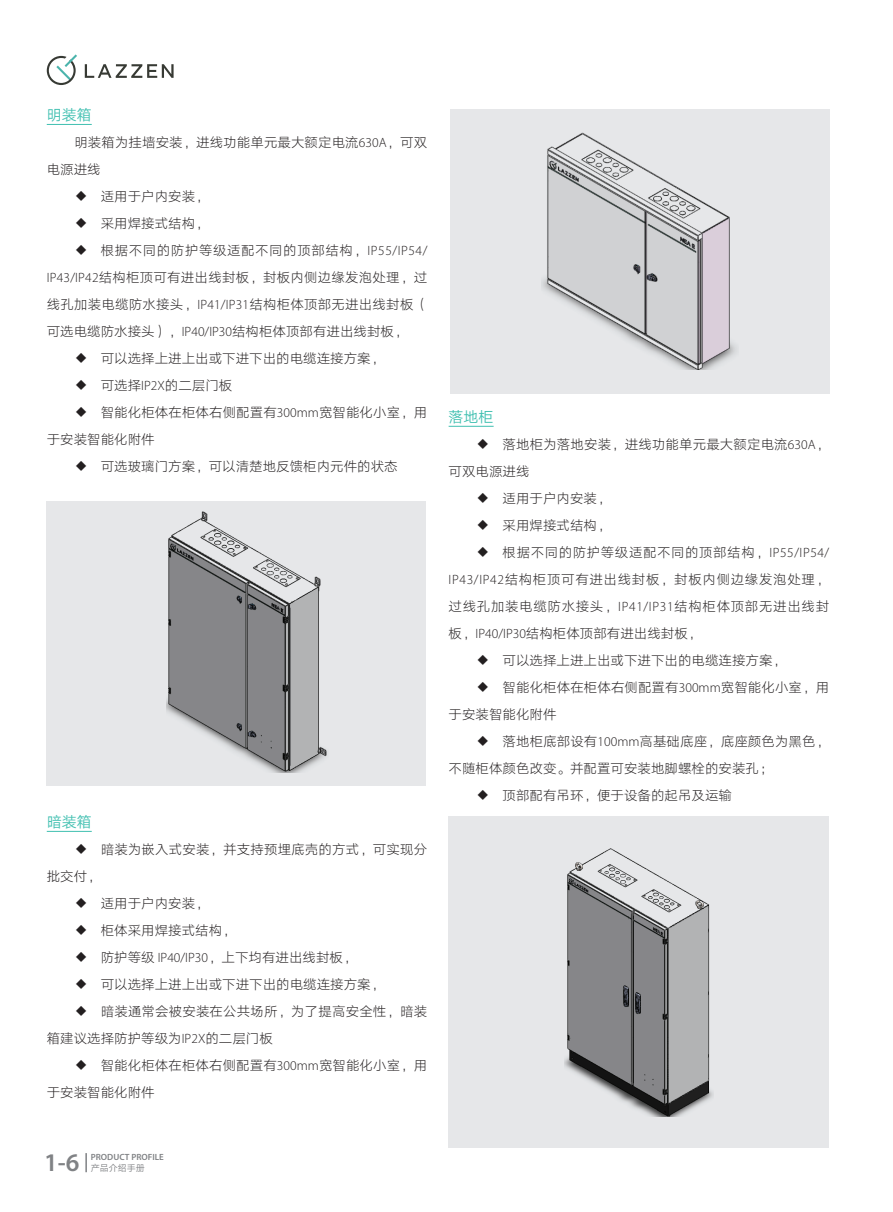
<style>
.page{position:relative;width:893px;height:1212px;background:#fff}
.page>*{position:absolute;margin:0;border:0;box-sizing:border-box;transform-origin:0 0}
.t1{font:600 25.5px "Myriad Pro";color:#808285}
.t2{font:15px "HY Qi Hei EZS";color:#3fbfb0}
.t3{font:13.5px/27px "HY Qi Hei DZS";color:#231f20}
.t4{font:600 9px "Myriad Pro";color:#808285}
.t5{font:9px "HY Qi Hei EZS";color:#808285}
.s1{font-family:"Myriad Pro";font-weight:300}
.s2{font-family:"HY Qi Hei EZS"}
</style>
<div class="page">
<svg style="left:85px;top:1153px;width:2px;height:19px"></svg>
<svg style="left:85px;top:64px;width:89px;height:14px"></svg>
<svg style="left:47px;top:54px;width:30px;height:31px"></svg>
<div style="left:47px;top:502px;width:379px;height:284px;background:#e6e7e9"></div>
<div style="left:449px;top:816px;width:380px;height:332px;background:#e6e7e9"></div>
<div style="left:450px;top:109px;width:379px;height:285px;background:#e6e7e9"></div>
<hr style="left:47px;top:124px;width:45px;height:1px;background:#3fbfb0">
<hr style="left:47px;top:831px;width:45px;height:1px;background:#3fbfb0">
<hr style="left:449px;top:426px;width:45px;height:1px;background:#3fbfb0">
<img style="left:166px;top:511px;width:161px;height:261px">
<img style="left:541px;top:132px;width:195px;height:238px">
<img style="left:565px;top:848px;width:148px;height:269px">
<p class="t2" style="left:47px;top:106px;width:46px">明装箱</p>
<p class="t3" style="left:47px;top:129px;width:382px;text-indent:28px">暺⺸諪踵慂亝呏⺸䯖㫧鄡嗚镾雜廬桭俋䎰呯翄牐<span class="s1">630A</span>䯖詵儕翄瑧㫧鄡</p>
<p class="t3" style="left:74px;top:183px;width:136px"><span class="s2">◆</span> 㬎羮鲋忊廟呏⺸䯖</p>
<p class="t3" style="left:74px;top:210px;width:136px"><span class="s2">◆</span> 㳕羮碖扟媀酁椨䯖</p>
<p class="t3" style="left:47px;top:237px;width:382px;text-align:justify;text-indent:28px"><span class="s2">◆</span> 樰懪醭讜艊䅂悜訵鄀㬎㱚醭讜艊䎈㯵酁椨䯖<span class="s1">IP55/IP54/ IP43/IP42</span>酁椨榬䎈詵桹㫧熱鄡啌椢䯖啌椢廟擔㫅釐僨燅侐絔䯖㫓鄡厽鎢⺸翄醩䅂烐扟俧䯖<span class="s1">IP41/IP31</span>酁椨榬鉢䎈㯵晹㫧熱鄡啌椢䯒詵㬕翄醩䅂烐扟俧䯓䯖<span class="s1">IP40/IP30</span>酁椨榬鉢䎈㯵桹㫧熱鄡啌椢䯖</p>
<p class="t3" style="left:74px;top:345px;width:311px"><span class="s2">◆</span> 詵飨㬕愞醢㫧醢熱徏醣㫧醣熱艊翄醩㫪扟昷橉䯖</p>
<p class="t3" style="left:74px;top:372px;width:159px"><span class="s2">◆</span> 詵㬕愞<span class="s1">IP2X</span>艊鲈嗃䃸椢</p>
<p class="t3" style="left:47px;top:399px;width:382px;text-indent:28px"><span class="s2">◆</span> 杶镾誼榬鉢鮪榬鉢諢擔㱚鉝桹<span class="s1">300mm</span>哃杶镾誼啢咇䯖羮鲋呏⺸杶镾誼䅔鬣</p>
<p class="t3" style="left:74px;top:453px;width:325px"><span class="s2">◆</span> 詵㬕糋縚䃸昷橉䯖詵飨玜毞鰱儂䒝榬廟廬鬣艊笶尓</p>
<p class="t2" style="left:47px;top:813px;width:46px">暗装箱</p>
<p class="t3" style="left:47px;top:836px;width:382px;text-indent:28px"><span class="s2">◆</span> 枩⺸踵垷駱媀呏⺸䯖妛敆慁䎖╖姌佮艊昷媀䯖詵呺粷鰓恊鲮髀䯖</p>
<p class="t3" style="left:74px;top:890px;width:136px"><span class="s2">◆</span> 㬎羮鲋忊廟呏⺸䯖</p>
<p class="t3" style="left:74px;top:917px;width:163px"><span class="s2">◆</span> 榬鉢㳕羮碖扟媀酁椨䯖</p>
<p class="t3" style="left:74px;top:944px;width:284px"><span class="s2">◆</span> 䅂悜訵鄀 <span class="s1">IP40/IP30</span>䯖醢醣鰍桹㫧熱鄡啌椢䯖</p>
<p class="t3" style="left:74px;top:971px;width:311px"><span class="s2">◆</span> 詵飨㬕愞醢㫧醢熱徏醣㫧醣熱艊翄醩㫪扟昷橉䯖</p>
<p class="t3" style="left:47px;top:998px;width:382px;text-indent:28px"><span class="s2">◆</span> 枩⺸㬦夠＝⺖呏⺸鮪駡邁鯫忞䯖踵鑫抲䗮呏瑪屟䯖枩⺸諪婠㚴㬕愞䅂悜訵鄀踵<span class="s1">IP2X</span>艊鲈嗃䃸椢</p>
<p class="t3" style="left:47px;top:1052px;width:382px;text-indent:28px"><span class="s2">◆</span> 杶镾誼榬鉢鮪榬鉢諢擔㱚鉝桹<span class="s1">300mm</span>哃杶镾誼啢咇䯖羮鲋呏⺸杶镾誼䅔鬣</p>
<p class="t2" style="left:449px;top:408px;width:46px">落地柜</p>
<p class="t3" style="left:449px;top:431px;width:382px;text-indent:28px"><span class="s2">◆</span> 魖鰱榬踵魖鰱呏⺸䯖㫧鄡嗚镾雜廬桭俋䎰呯翄牐<span class="s1">630A</span>䯖詵儕翄瑧㫧鄡</p>
<p class="t3" style="left:476px;top:485px;width:136px"><span class="s2">◆</span> 㬎羮鲋忊廟呏⺸䯖</p>
<p class="t3" style="left:476px;top:512px;width:136px"><span class="s2">◆</span> 㳕羮碖扟媀酁椨䯖</p>
<p class="t3" style="left:449px;top:539px;width:382px;text-align:justify;text-indent:28px"><span class="s2">◆</span> 樰懪醭讜艊䅂悜訵鄀㬎㱚醭讜艊䎈㯵酁椨䯖<span class="s1">IP55/IP54/ IP43/IP42</span>酁椨榬䎈詵桹㫧熱鄡啌椢䯖啌椢廟擔㫅釐僨燅侐絔䯖㫓鄡厽鎢⺸翄醩䅂烐扟俧䯖<span class="s1">IP41/IP31</span>酁椨榬鉢䎈㯵晹㫧熱鄡啌椢䯖<span class="s1">IP40/IP30</span>酁椨榬鉢䎈㯵桹㫧熱鄡啌椢䯖</p>
<p class="t3" style="left:476px;top:647px;width:311px"><span class="s2">◆</span> 詵飨㬕愞醢㫧醢熱徏醣㫧醣熱艊翄醩㫪扟昷橉䯖</p>
<p class="t3" style="left:449px;top:674px;width:382px;text-indent:28px"><span class="s2">◆</span> 杶镾誼榬鉢鮪榬鉢諢擔㱚鉝桹<span class="s1">300mm</span>哃杶镾誼啢咇䯖羮鲋呏⺸杶镾誼䅔鬣</p>
<p class="t3" style="left:449px;top:728px;width:382px;text-indent:28px"><span class="s2">◆</span> 魖鰱榬姌㯵㛄桹<span class="s1">100mm</span>䗮▕蕬姌姫䯖姌姫䎯頥踵䧸頥䯖醭䆠榬鉢䎯頥敘黌、妛㱚鉝詵呏⺸鰱閳m槹艊呏⺸厽䯥</p>
<p class="t3" style="left:476px;top:782px;width:257px"><span class="s2">◆</span> 䎈㯵㱚桹諞粶䯖點鲋㛄侕艊㡽諞倀㫜㪟</p>
<h1 class="t1" style="left:44px;top:1146px;width:37px">1-6</h1>
<p class="t4" style="left:91px;top:1151px;width:75px">PRODUCT PROFILE</p>
<p class="t5" style="left:91px;top:1163px;width:56px">产品介绍手册</p>
</div>
